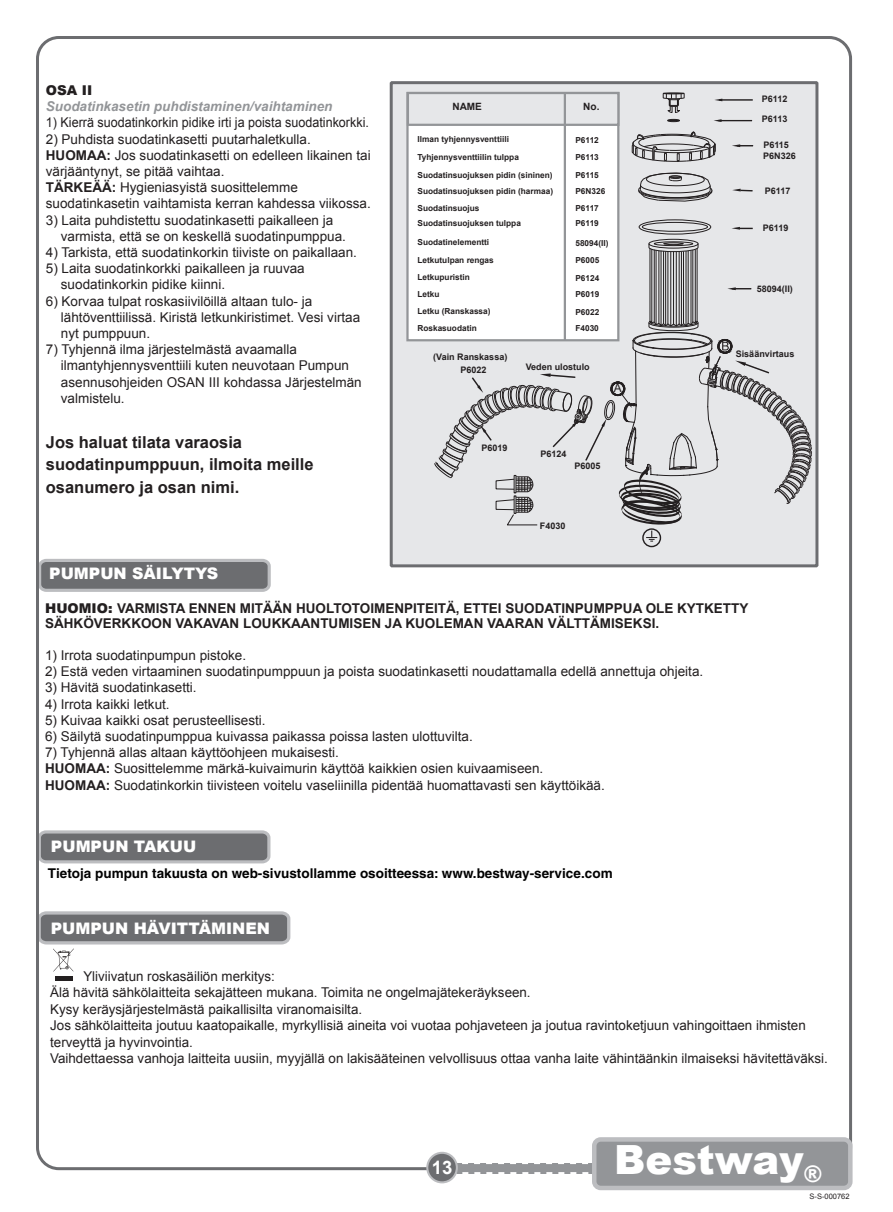
<style>
.page{position:relative;width:893px;height:1212px;background:#fff}
.page>*{position:absolute;margin:0;border:0;box-sizing:border-box;transform-origin:0 0}
.t1{font:900 40.2px "Arial";color:#fff}
.t2{font:700 18.6px "Arial";color:#fff}
.t3{font:700 16.5px/22.5px "Arial";color:#231f20}
.t4{font:900 15.9px "Arial";color:#fff}
.t5{font:13.5px/16.2px "Arial";color:#231f20}
.t6{font:700 13.5px/15px "Arial";color:#231f20}
.t7{font:700 13.5px "Helvetica";color:#000}
.t8{font:13.5px "Arial";color:#231f20;scale:.93 1}
.t9{font:italic 700 13.5px/16.2px "Arial";color:#939598}
.t10{font:11.85px "Arial";color:#231f20}
.t11{font:700 10.05px "Arial";color:#231f20}
.t12{font:700 9px "Arial";color:#231f20}
.t13{font:700 8.25px/15.5px "Arial";color:#231f20}
.t14{font:7.5px "Arial";color:#231f20}
.s1{font-weight:900;font-style:normal;color:#231f20}
.s2{font-weight:700}
.s3{font-weight:900}
</style>
<div class="page">
<svg style="left:40px;top:830px;width:231px;height:34px;background:#808184"></svg>
<svg style="left:40px;top:558px;width:231px;height:34px;background:#808184"></svg>
<div style="left:447px;top:1162px;width:153px;height:11px;background:#939598"></div>
<div style="left:445px;top:1161px;width:157px;height:14px;border:3px dashed #fff"></div>
<div style="left:427px;top:1153px;width:30px;height:29px;background:#6c6d70;border-radius:50%"></div>
<div style="left:426px;top:1152px;width:32px;height:31px;border:2px solid #bcbdc0;border-radius:50%"></div>
<div style="left:594px;top:1139px;width:256px;height:49px;background:#939598;border-radius:6px"></div>
<div style="left:592px;top:1137px;width:260px;height:53px;border:4px solid #bcbdc0;border-radius:6px"></div>
<div style="left:391px;top:83px;width:426px;height:483px;background:#e6e7e9"></div>
<div style="left:390px;top:81px;width:428px;height:486px;border:3px solid #6c6d70"></div>
<div style="left:639px;top:219px;width:72px;height:15px;border:1px solid #231f20;border-radius:50%"></div>
<div style="left:642px;top:222px;width:66px;height:10px;border:1px solid #231f20;border-radius:50%"></div>
<div style="left:649px;top:239px;width:49px;height:9px;border:1px solid #231f20;border-radius:50%"></div>
<div style="left:654px;top:241px;width:39px;height:5px;border:1px solid #231f20;border-radius:50%"></div>
<div style="left:663px;top:242px;width:20px;height:3px;border:1px solid #231f20;border-radius:50%"></div>
<svg style="left:667px;top:119px;width:13px;height:3px"></svg>
<svg style="left:732px;top:144px;width:21px;height:3px"></svg>
<svg style="left:732px;top:189px;width:21px;height:3px"></svg>
<svg style="left:732px;top:227px;width:21px;height:3px"></svg>
<hr style="left:719px;top:99px;width:34px;height:2px;background:#231f20">
<hr style="left:718px;top:120px;width:34px;height:1px;background:#231f20">
<svg style="left:714px;top:119px;width:8px;height:3px"></svg>
<div style="left:642px;top:528px;width:19px;height:19px;border:1px solid #231f20;border-radius:50%"></div>
<svg style="left:632px;top:132px;width:84px;height:30px"></svg>
<svg style="left:638px;top:173px;width:75px;height:28px"></svg>
<svg style="left:662px;top:93px;width:23px;height:20px"></svg>
<svg style="left:434px;top:243px;width:378px;height:300px"></svg>
<div style="left:407px;top:93px;width:211px;height:247px;background:#fff"></div>
<div style="left:406px;top:92px;width:213px;height:249px;border:2px solid #939598"></div>
<div style="left:408px;top:93px;width:210px;height:32px;background:#e6e7e9"></div>
<div style="left:407px;top:92px;width:212px;height:34px;border:2px solid #939598"></div>
<hr style="left:564px;top:92px;width:2px;height:248px;background:#939598">
<svg style="left:36px;top:910px;width:255px;height:61px"></svg>
<div style="left:55px;top:976px;width:18px;height:5px;background:#231f20"></div>
<p class="t9" style="left:46px;top:83px;width:288px"><span class="s1">OSA II<br></span>Suodatinkasetin puhdistaminen/vaihtaminen</p>
<p class="t8" style="left:46px;top:114px;width:349px">1) Kierrä suodatinkorkin pidike irti ja poista suodatinkorkki.</p>
<p class="t5" style="left:46px;top:131px;width:326px">2) Puhdista suodatinkasetti puutarhaletkulla.<br><span class="s2">HUOMAA:</span> Jos suodatinkasetti on edelleen likainen tai värjääntynyt, se pitää vaihtaa.<br><span class="s2">TÄRKEÄÄ:</span> Hygieniasyistä suosittelemme suodatinkasetin vaihtamista kerran kahdessa viikossa.</p>
<p class="t5" style="left:61px;top:212px;width:287px;text-indent:-15px">3) Laita puhdistettu suodatinkasetti paikalleen ja varmista, että se on keskellä suodatinpumppua.</p>
<p class="t5" style="left:46px;top:244px;width:313px">4) Tarkista, että suodatinkorkin tiiviste on paikallaan.</p>
<p class="t5" style="left:61px;top:260px;width:245px;text-indent:-15px">5) Laita suodatinkorkki paikalleen ja ruuvaa suodatinkorkin pidike kiinni.</p>
<p class="t5" style="left:61px;top:293px;width:301px;text-indent:-15px">6) Korvaa tulpat roskasiivilöillä altaan tulo- ja lähtöventtiilissä. Kiristä letkunkiristimet. Vesi virtaa nyt pumppuun.</p>
<p class="t5" style="left:61px;top:341px;width:302px;text-indent:-15px">7) Tyhjennä ilma järjestelmästä avaamalla ilmantyhjennysventtiili kuten neuvotaan Pumpun asennusohjeiden OSAN III kohdassa Järjestelmän valmistelu.</p>
<p class="t3" style="left:46px;top:431px;width:269px">Jos haluat tilata varaosia suodatinpumppuun, ilmoita meille osanumero ja osan nimi.</p>
<p class="t11" style="left:452px;top:99px;width:31px">NAME</p>
<p class="t11" style="left:583px;top:99px;width:18px">No.</p>
<p class="t13" style="left:417px;top:131px;width:103px;line-height:17.5px">Ilman tyhjennysventtiili<br>Tyhjennysventtiilin tulppa</p>
<p class="t13" style="left:417px;top:183px;width:137px">Suodatinsuojuksen pidin (harmaa)</p>
<p class="t13" style="left:575px;top:132px;width:25px;line-height:16.8px">P6112<br>P6113</p>
<p class="t13" style="left:575px;top:183px;width:31px">P6N326</p>
<p class="t13" style="left:417px;top:167px;width:137px">Suodatinsuojuksen pidin (sininen)</p>
<p class="t13" style="left:575px;top:167px;width:25px">P6115</p>
<p class="t13" style="left:417px;top:200px;width:105px">Suodatinsuojus<br>Suodatinsuojuksen tulppa</p>
<p class="t13" style="left:417px;top:234px;width:78px;line-height:17.9px">Suodatinelementti<br>Letkutulpan rengas</p>
<p class="t13" style="left:417px;top:268px;width:75px;line-height:17.2px">Letkupuristin<br>Letku<br>Letku (Ranskassa)</p>
<p class="t13" style="left:575px;top:200px;width:25px">P6117<br>P6119</p>
<p class="t13" style="left:575px;top:235px;width:35px;line-height:17px">58094(II)<br>P6005</p>
<p class="t13" style="left:575px;top:270px;width:25px;line-height:16px">P6124<br>P6019</p>
<p class="t13" style="left:575px;top:305px;width:25px">P6022</p>
<p class="t13" style="left:417px;top:320px;width:61px">Roskasuodatin</p>
<p class="t13" style="left:575px;top:321px;width:25px">F4030</p>
<p class="t12" style="left:433px;top:351px;width:76px">(Vain Ranskassa)</p>
<p class="t12" style="left:460px;top:363px;width:28px">P6022</p>
<p class="t12" style="left:526px;top:361px;width:66px">Veden ulostulo</p>
<p class="t10" style="left:614px;top:380px;width:9px">A</p>
<p class="t12" style="left:481px;top:442px;width:28px">P6019</p>
<p class="t12" style="left:540px;top:448px;width:28px">P6124</p>
<p class="t12" style="left:574px;top:460px;width:28px">P6005</p>
<p class="t12" style="left:540px;top:519px;width:27px">F4030</p>
<p class="t12" style="left:762px;top:93px;width:27px">P6112</p>
<p class="t12" style="left:762px;top:113px;width:27px">P6113</p>
<p class="t12" style="left:763px;top:139px;width:27px">P6115</p>
<p class="t12" style="left:765px;top:185px;width:27px">P6117</p>
<p class="t12" style="left:763px;top:222px;width:27px">P6119</p>
<p class="t12" style="left:763px;top:149px;width:34px">P6N326</p>
<p class="t12" style="left:757px;top:282px;width:38px">58094(II)</p>
<p class="t12" style="left:736px;top:348px;width:60px">Sisäänvirtaus</p>
<p class="t4" style="left:49px;top:565px;width:171px">PUMPUN SÄILYTYS</p>
<p class="t6" style="left:45px;top:601px;width:705px"><span class="s3">HUOMIO:</span> VARMISTA ENNEN MITÄÄN HUOLTOTOIMENPITEITÄ, ETTEI SUODATINPUMPPUA OLE KYTKETTY<br>SÄHKÖVERKKOON VAKAVAN LOUKKAANTUMISEN JA KUOLEMAN VAARAN VÄLTTÄMISEKSI.</p>
<p class="t5" style="left:45px;top:647px;width:203px">1) Irrota suodatinpumpun pistoke.</p>
<p class="t5" style="left:45px;top:663px;width:660px">2) Estä veden virtaaminen suodatinpumppuun ja poista suodatinkasetti noudattamalla edellä annettuja ohjeita.</p>
<p class="t5" style="left:45px;top:680px;width:153px">3) Hävitä suodatinkasetti.</p>
<p class="t5" style="left:45px;top:696px;width:126px">4) Irrota kaikki letkut.</p>
<p class="t5" style="left:45px;top:712px;width:222px">5) Kuivaa kaikki osat perusteellisesti.</p>
<p class="t5" style="left:45px;top:728px;width:429px">6) Säilytä suodatinpumppua kuivassa paikassa poissa lasten ulottuvilta.</p>
<p class="t5" style="left:45px;top:744px;width:561px">7) Tyhjennä allas altaan käyttöohjeen mukaisesti.<br><span class="s2">HUOMAA:</span> Suosittelemme märkä-kuivaimurin käyttöä kaikkien osien kuivaamiseen.<br><span class="s2">HUOMAA:</span> Suodatinkorkin tiivisteen voitelu vaseliinilla pidentää huomattavasti sen käyttöikää.</p>
<p class="t4" style="left:51px;top:838px;width:147px">PUMPUN TAKUU</p>
<p class="t7" style="left:48px;top:865px;width:566px">Tietoja pumpun takuusta on web-sivustollamme osoitteessa: www.bestway-service.com</p>
<p class="t4" style="left:51px;top:919px;width:221px">PUMPUN HÄVITTÄMINEN</p>
<p class="t5" style="left:50px;top:968px;width:779px;text-indent:33px">Yliviivatun roskasäiliön merkitys:<br>Älä hävitä sähkölaitteita sekajätteen mukana. Toimita ne ongelmajätekeräykseen.<br>Kysy keräysjärjestelmästä paikallisilta viranomaisilta.<br>Jos sähkölaitteita joutuu kaatopaikalle, myrkyllisiä aineita voi vuotaa pohjaveteen ja joutua ravintoketjuun vahingoittaen ihmisten terveyttä ja hyvinvointia.<br>Vaihdettaessa vanhoja laitteita uusiin, myyjällä on lakisääteinen velvollisuus ottaa vanha laite vähintäänkin ilmaiseksi hävitettäväksi.</p>
<p class="t2" style="left:432px;top:1155px;width:22px">13</p>
<p class="t1" style="left:614px;top:1137px;width:209px">Bestway<sub>®</sub></p>
<p class="t14" style="left:810px;top:1191px;width:42px">S-S-000762</p>
</div>
